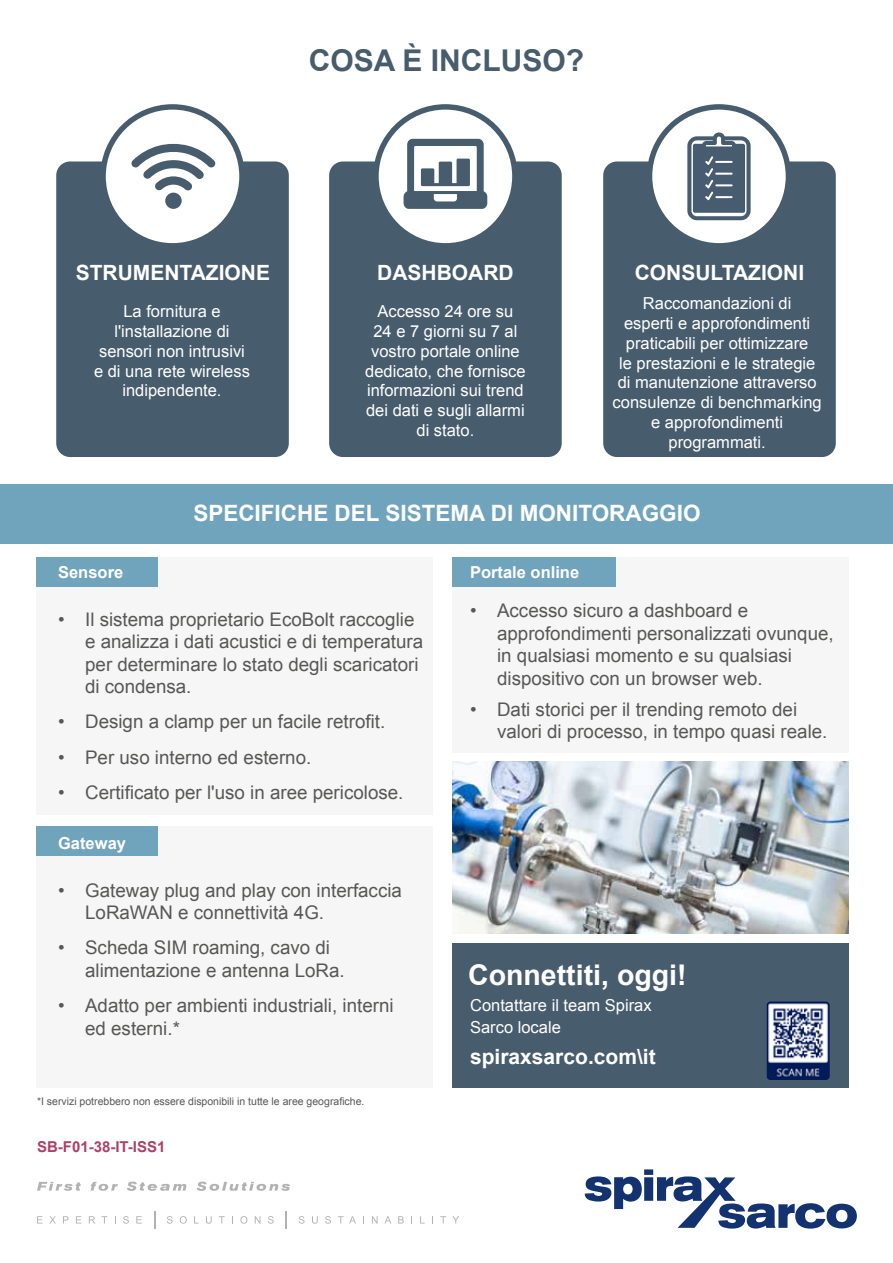
<style>
.page{position:relative;width:893px;height:1263px;background:#fff}
.page>*{position:absolute;margin:0;border:0;box-sizing:border-box;transform-origin:0 0}
.t1{font:700 30px "Arial";color:#475c6d}
.t2{font:700 28.5px "Arial";color:#fff}
.t3{font:700 22.5px "Arial";color:#fff}
.t4{font:700 21px "Arial";color:#fff}
.t5{font:18.75px/22.5px "Arial";color:#575756}
.t6{font:16.5px/19.8px "Arial";color:#fff;text-align:center}
.t7{font:700 16.5px "Arial";color:#fff}
.t8{font:700 15px "Arial";color:#ac4067}
.t9{font:10.5px "Arial";color:#575756}
</style>
<div class="page">
<div style="left:36px;top:557px;width:397px;height:257px;background:#f6f6f6"></div>
<div style="left:36px;top:826px;width:397px;height:261px;background:#f6f6f6"></div>
<div style="left:452px;top:557px;width:397px;height:196px;background:#f6f6f6"></div>
<div style="left:329px;top:161px;width:233px;height:296px;background:#475c6d;border-radius:14px"></div>
<div style="left:376px;top:107px;width:139px;height:139px;background:#fff;border-radius:50%"></div>
<div style="left:373px;top:104px;width:145px;height:145px;border:5px solid #475c6d;border-radius:50%"></div>
<svg style="left:404px;top:139px;width:83px;height:70px"></svg>
<div style="left:0;top:485px;width:893px;height:59px;background:#70a4bc"></div>
<svg style="left:585px;top:1169px;width:272px;height:59px"></svg>
<svg style="left:37px;top:1216px;width:6px;height:7px"></svg>
<svg style="left:50px;top:1216px;width:6px;height:7px"></svg>
<svg style="left:63px;top:1216px;width:6px;height:7px"></svg>
<svg style="left:76px;top:1216px;width:5px;height:7px"></svg>
<svg style="left:89px;top:1216px;width:6px;height:7px"></svg>
<svg style="left:102px;top:1216px;width:5px;height:7px"></svg>
<svg style="left:123px;top:1216px;width:6px;height:8px"></svg>
<svg style="left:136px;top:1216px;width:6px;height:7px"></svg>
<svg style="left:167px;top:1216px;width:6px;height:8px"></svg>
<svg style="left:180px;top:1216px;width:7px;height:8px"></svg>
<svg style="left:206px;top:1216px;width:6px;height:8px"></svg>
<svg style="left:219px;top:1216px;width:6px;height:7px"></svg>
<svg style="left:240px;top:1216px;width:7px;height:8px"></svg>
<svg style="left:255px;top:1216px;width:5px;height:7px"></svg>
<svg style="left:268px;top:1216px;width:6px;height:8px"></svg>
<svg style="left:299px;top:1216px;width:6px;height:8px"></svg>
<svg style="left:312px;top:1216px;width:6px;height:8px"></svg>
<svg style="left:325px;top:1216px;width:6px;height:8px"></svg>
<svg style="left:338px;top:1216px;width:18px;height:7px"></svg>
<svg style="left:372px;top:1216px;width:6px;height:7px"></svg>
<svg style="left:385px;top:1216px;width:6px;height:7px"></svg>
<svg style="left:398px;top:1216px;width:6px;height:7px"></svg>
<svg style="left:440px;top:1216px;width:6px;height:7px"></svg>
<svg style="left:452px;top:1216px;width:7px;height:7px"></svg>
<svg style="left:155px;top:1211px;width:1px;height:17px"></svg>
<svg style="left:286px;top:1211px;width:1px;height:17px"></svg>
<svg style="left:37px;top:1181px;width:253px;height:10px"></svg>
<div style="left:36px;top:557px;width:121px;height:30px;background:#70a4bc"></div>
<div style="left:452px;top:557px;width:163px;height:30px;background:#70a4bc"></div>
<div style="left:36px;top:826px;width:121px;height:30px;background:#70a4bc"></div>
<div style="left:452px;top:943px;width:397px;height:144px;background:#475c6d"></div>
<img style="left:767px;top:1001px;width:63px;height:79px">
<div style="left:56px;top:161px;width:233px;height:296px;background:#475c6d;border-radius:14px"></div>
<div style="left:103px;top:107px;width:139px;height:139px;background:#fff;border-radius:50%"></div>
<div style="left:100px;top:104px;width:145px;height:145px;border:5px solid #475c6d;border-radius:50%"></div>
<div style="left:165px;top:193px;width:17px;height:16px;background:#475c6d;border-radius:50%"></div>
<svg style="left:131px;top:143px;width:84px;height:47px"></svg>
<div style="left:603px;top:161px;width:233px;height:296px;background:#475c6d;border-radius:14px"></div>
<div style="left:649px;top:107px;width:139px;height:139px;background:#fff;border-radius:50%"></div>
<div style="left:647px;top:104px;width:144px;height:145px;border:5px solid #475c6d;border-radius:50%"></div>
<svg style="left:687px;top:132px;width:64px;height:88px;background:#6c7d8b"></svg>
<img style="left:452px;top:761px;width:397px;height:172px">
<h1 class="t1" style="left:309px;top:40px;width:277px">COSA È INCLUSO?</h1>
<p class="t4" style="left:76px;top:259px;width:196px">STRUMENTAZIONE</p>
<p class="t6" style="left:94px;top:302px;width:157px">La fornitura e l'installazione di sensori non intrusivi e di una rete wireless indipendente.</p>
<p class="t4" style="left:377px;top:259px;width:138px">DASHBOARD</p>
<p class="t6" style="left:365px;top:302px;width:162px">Accesso 24 ore su<br>24 e 7 giorni su 7 al vostro portale online dedicato, che fornisce informazioni sui trend dei dati e sugli allarmi di stato.</p>
<p class="t4" style="left:635px;top:259px;width:171px">CONSULTAZIONI</p>
<p class="t6" style="left:613px;top:294px;width:211px">Raccomandazioni di<br>esperti e approfondimenti praticabili per ottimizzare<br>le prestazioni e le strategie di manutenzione attraverso consulenze di benchmarking e approfondimenti programmati.</p>
<p class="t4" style="left:650px;top:259px;width:138px">DA HBOARD</p>
<p class="t3" style="left:193px;top:498px;width:509px">SPECIFICHE DEL SISTEMA DI MONITORAGGIO</p>
<p class="t7" style="left:58px;top:561px;width:67px">Sensore</p>
<p class="t5" style="left:85px;top:608px;width:339px;text-indent:-27px">• Il sistema proprietario EcoBolt raccoglie e analizza i dati acustici e di temperatura per determinare lo stato degli scaricatori di condensa.</p>
<p class="t5" style="left:58px;top:711px;width:329px">• Design a clamp per un facile retrofit.</p>
<p class="t5" style="left:58px;top:746px;width:255px">• Per uso interno ed esterno.</p>
<p class="t5" style="left:58px;top:781px;width:347px">• Certificato per l'uso in aree pericolose.</p>
<p class="t7" style="left:58px;top:832px;width:69px">Gateway</p>
<p class="t5" style="left:85px;top:879px;width:318px;text-indent:-27px">• Gateway plug and play con interfaccia<br>LoRaWAN e connettività 4G.</p>
<p class="t5" style="left:85px;top:937px;width:261px;text-indent:-27px">• Scheda SIM roaming, cavo di alimentazione e antenna LoRa.</p>
<p class="t5" style="left:85px;top:994px;width:310px;text-indent:-27px">• Adatto per ambienti industriali, interni ed esterni.*</p>
<p class="t9" style="left:37px;top:1094px;width:329px">*I servizi potrebbero non essere disponibili in tutte le aree geografiche.</p>
<p class="t8" style="left:37px;top:1136px;width:130px">SB-F01-38-IT-ISS1</p>
<p class="t7" style="left:470px;top:561px;width:111px">Portale online</p>
<p class="t5" style="left:497px;top:599px;width:338px;text-indent:-27px">• Accesso sicuro a dashboard e approfondimenti personalizzati ovunque, in qualsiasi momento e su qualsiasi dispositivo con un browser web.</p>
<p class="t5" style="left:497px;top:698px;width:332px;text-indent:-27px">• Dati storici per il trending remoto dei valori di processo, in tempo quasi reale.</p>
<h2 class="t2" style="left:468px;top:955px;width:220px">Connettiti, oggi!</h2>
<p class="t6" style="left:470px;top:994px;width:183px;line-height:22.5px;text-align:left">Contattare il team Spirax<br>Sarco locale</p>
<p class="t4" style="left:470px;top:1043px;width:187px">spiraxsarco.com\it</p>
</div>
